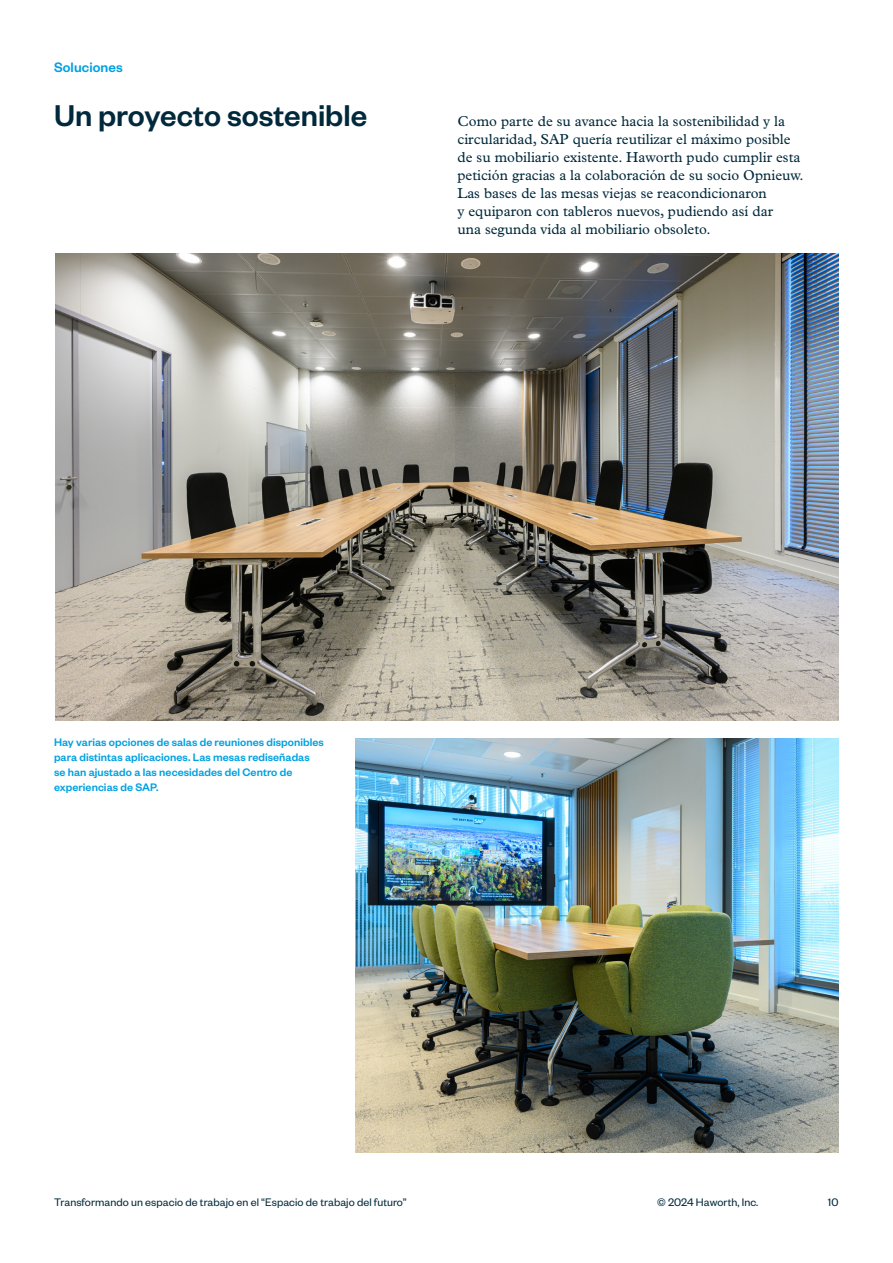
<style>
.page{position:relative;width:893px;height:1263px;background:#fff}
.page>*{position:absolute;margin:0;border:0;box-sizing:border-box;transform-origin:0 0}
.t1{font:500 33px "Founders Grotesk";color:#00293b}
.t2{font:500 15px "Founders Grotesk";letter-spacing:.005em;color:#00a1e2}
.t3{font:14.4px/18px "Plantin MT Pro";color:#00293b}
.t4{font:500 12px/15px "Founders Grotesk";letter-spacing:.005em;color:#00a1e2}
.t5{font:12px "Founders Grotesk";letter-spacing:.005em;color:#00293b}
</style>
<div class="page">
<img style="left:55px;top:253px;width:784px;height:467px">
<img style="left:355px;top:738px;width:484px;height:414px">
<p class="t2" style="left:54px;top:58px;width:70px">Soluciones</p>
<h1 class="t1" style="left:54px;top:95px;width:315px">Un proyecto sostenible</h1>
<p class="t3" style="left:458px;top:112px;width:348px">Como parte de su avance hacia la sostenibilidad y la circularidad, SAP quería reutilizar el máximo posible de su mobiliario existente. Haworth pudo cumplir esta petición gracias a la colaboración de su socio Opnieuw.<br>Las bases de las mesas viejas se reacondicionaron<br>y equiparon con tableros nuevos, pudiendo así dar<br>una segunda vida al mobiliario obsoleto.</p>
<p class="t4" style="left:54px;top:734px;width:271px">Hay varias opciones de salas de reuniones disponibles para distintas aplicaciones. Las mesas rediseñadas se han ajustado a las necesidades del Centro de experiencias de SAP.</p>
<p class="t5" style="left:54px;top:1195px;width:354px">Transformando un espacio de trabajo en el “Espacio de trabajo del futuro”</p>
<p class="t5" style="left:657px;top:1195px;width:103px">© 2024 Haworth, Inc.</p>
<p class="t5" style="left:828px;top:1195px;width:12px">10</p>
</div>
